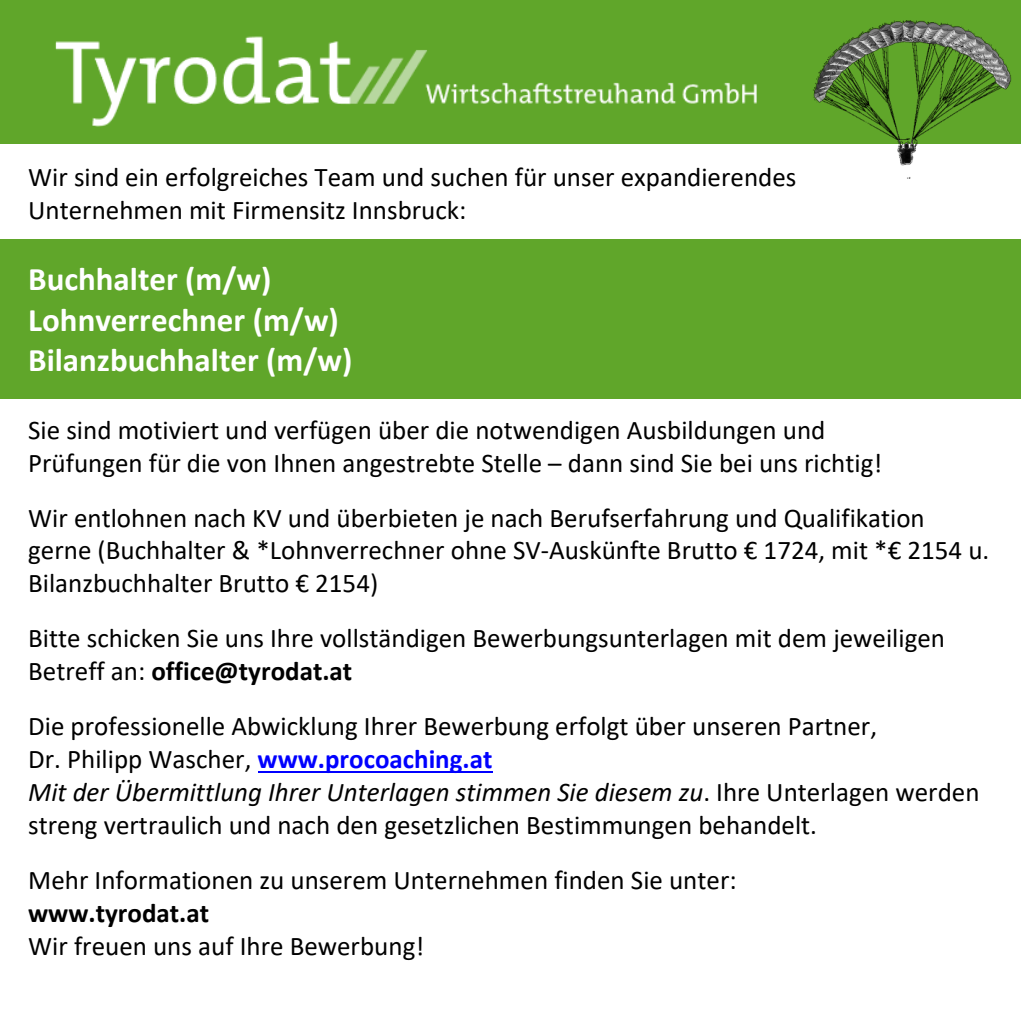
<style>
.page{position:relative;width:1021px;height:1021px;background:#fff}
.page>*{position:absolute;margin:0;border:0;box-sizing:border-box;transform-origin:0 0}
.t1{font:700 33px/40.2px "Calibri";color:#fff}
.t2{font:27px/33px "Calibri";color:#000}
.t3{font:700 27px "Calibri";color:#000}
.s1{font-weight:700}
.s2{font-weight:700;color:#00f}
.s3{font-style:italic}
</style>
<div class="page">
<img style="left:0;top:0;width:1020px;height:143px">
<div style="left:0;top:239px;width:1020px;height:160px;background:#60a62a"></div>
<hr style="left:257px;top:770px;width:235px;height:2px;background:#00f">
<img style="left:812px;top:20px;width:199px;height:158px">
<p class="t2" style="left:28px;top:162px;width:769px">Wir sind ein erfolgreiches Team und suchen für unser expandierendes<br>Unternehmen mit Firmensitz Innsbruck:</p>
<p class="t1" style="left:28px;top:262px;width:326px">Buchhalter (m/w)<br>Lohnverrechner (m/w)<br>Bilanzbuchhalter (m/w)</p>
<p class="t2" style="left:28px;top:415px;width:855px">Sie sind motiviert und verfügen über die notwendigen Ausbildungen und<br>Prüfungen für die von Ihnen angestrebte Stelle – dann sind Sie bei uns richtig!</p>
<p class="t2" style="left:28px;top:503px;width:962px">Wir entlohnen nach KV und überbieten je nach Berufserfahrung und Qualifikation gerne (Buchhalter &amp; *Lohnverrechner ohne SV-Auskünfte Brutto € 1724, mit *€ 2154 u.<br>Bilanzbuchhalter Brutto € 2154)</p>
<p class="t2" style="left:28px;top:624px;width:918px">Bitte schicken Sie uns Ihre vollständigen Bewerbungsunterlagen mit dem jeweiligen<br>Betreff an: <span class="s1">office@tyrodat.at</span></p>
<p class="t2" style="left:28px;top:712px;width:952px">Die professionelle Abwicklung Ihrer Bewerbung erfolgt über unseren Partner,<br>Dr. Philipp Wascher, <span class="s2">www.procoaching.at<br></span><span class="s3">Mit der Übermittlung Ihrer Unterlagen stimmen Sie diesem zu</span>. Ihre Unterlagen werden streng vertraulich und nach den gesetzlichen Bestimmungen behandelt.</p>
<p class="t2" style="left:28px;top:866px;width:710px">Mehr Informationen zu unserem Unternehmen finden Sie unter:</p>
<p class="t3" style="left:28px;top:902px;width:182px">www.tyrodat.at</p>
<p class="t2" style="left:28px;top:932px;width:397px">Wir freuen uns auf Ihre Bewerbung!</p>
</div>
